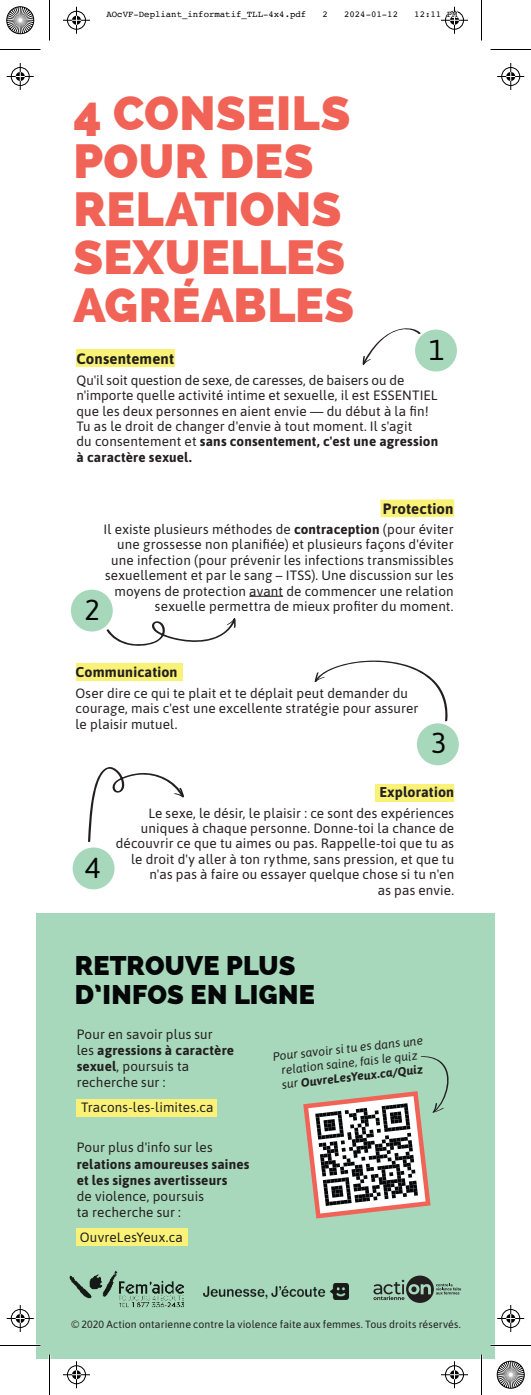
<style>
.page{position:relative;width:531px;height:1395px;background:#fff}
.page>*{position:absolute;margin:0;border:0;box-sizing:border-box;transform-origin:0 0}
.t1{font:800 48px/48px "Raleway";letter-spacing:.01em;color:#f16356}
.t2{font:28.8px "Asap";color:#050607}
.t3{font:800 27px/28.5px "Raleway";letter-spacing:.005em;color:#050607}
.t4{font:700 15px "Asap";letter-spacing:.01em;color:#231f20}
.t5{font:700 14.25px "Asap";letter-spacing:.015em;color:#231f20}
.t6{font:13.5px/15.5px "Asap";letter-spacing:.01em;color:#231f20}
.t7{font:700 13.5px/16.2px "Asap";letter-spacing:.015em;color:#231f20}
.t8{font:italic 12px/14.4px "Asap";color:#231f20;text-align:center}
.t9{font:10.5px "Asap";letter-spacing:.01em;color:#231f20}
.t10{font:9px "Courier";color:#000}
.s1{font-weight:700}
</style>
<div class="page">
<div style="left:76px;top:350px;width:99px;height:17px;background:#f9f277"></div>
<svg style="left:380px;top:499px;width:74px;height:18px"></svg>
<div style="left:375px;top:785px;width:79px;height:17px;background:#f9f277"></div>
<div style="left:76px;top:663px;width:107px;height:18px;background:#f9f277"></div>
<svg style="left:363px;top:328px;width:58px;height:37px"></svg>
<svg style="left:106px;top:618px;width:130px;height:28px"></svg>
<svg style="left:88px;top:767px;width:96px;height:75px"></svg>
<div style="left:415px;top:330px;width:42px;height:41px;background:#a7d8bb;border-radius:50%"></div>
<div style="left:71px;top:590px;width:42px;height:42px;background:#a7d8bb;border-radius:50%"></div>
<div style="left:417px;top:723px;width:42px;height:42px;background:#a7d8bb;border-radius:50%"></div>
<div style="left:73px;top:847px;width:42px;height:42px;background:#a7d8bb;border-radius:50%"></div>
<hr style="left:249px;top:596px;width:34px;height:1px;background:#231f20">
<svg style="left:314px;top:661px;width:134px;height:61px"></svg>
<div style="left:36px;top:913px;width:459px;height:446px;background:#a7d8bb"></div>
<div style="left:77px;top:1228px;width:111px;height:18px;background:#f9f277"></div>
<div style="left:77px;top:1099px;width:140px;height:18px;background:#f9f277"></div>
<svg style="left:303px;top:1056px;width:146px;height:163px"></svg>
<img style="left:70px;top:1271px;width:113px;height:37px">
<img style="left:204px;top:1284px;width:145px;height:15px">
<svg style="left:373px;top:1276px;width:88px;height:27px"></svg>
<hr style="left:0;top:49px;width:41px;height:1px;background:#000">
<hr style="left:491px;top:49px;width:40px;height:1px;background:#000">
<hr style="left:0;top:1345px;width:41px;height:1px;background:#000">
<hr style="left:491px;top:1345px;width:40px;height:1px;background:#000">
<hr style="left:49px;top:0;width:1px;height:40px;background:#000">
<hr style="left:49px;top:1354px;width:1px;height:41px;background:#000">
<hr style="left:481px;top:0;width:1px;height:40px;background:#000">
<hr style="left:481px;top:1354px;width:1px;height:41px;background:#000">
<svg style="left:63px;top:7px;width:27px;height:27px"></svg>
<svg style="left:63px;top:1361px;width:27px;height:27px"></svg>
<svg style="left:441px;top:1361px;width:27px;height:27px"></svg>
<svg style="left:7px;top:63px;width:27px;height:27px"></svg>
<svg style="left:7px;top:1305px;width:27px;height:27px"></svg>
<svg style="left:497px;top:63px;width:27px;height:27px"></svg>
<svg style="left:497px;top:1305px;width:27px;height:27px"></svg>
<svg style="left:441px;top:7px;width:27px;height:27px"></svg>
<svg style="left:6px;top:6px;width:29px;height:29px"></svg>
<svg style="left:496px;top:1360px;width:29px;height:29px"></svg>
<p class="t10" style="left:106px;top:11px;width:201px">AOcVF-Depliant_informatif_TLL-4x4.pdf</p>
<p class="t10" style="left:322px;top:11px;width:7px">2</p>
<p class="t10" style="left:344px;top:11px;width:56px">2024-01-12</p>
<p class="t10" style="left:414px;top:11px;width:45px">12:11 PM</p>
<h1 class="t1" style="left:73px;top:88px;width:282px">4 CONSEILS<br>POUR DES<br>RELATIONS<br>SEXUELLES<br>AGRÉABLES</h1>
<h2 class="t2" style="left:429px;top:337px;width:17px">1</h2>
<p class="t4" style="left:76px;top:353px;width:99px">Consentement</p>
<p class="t6" style="left:76px;top:373px;width:363px">Qu'il soit question de sexe, de caresses, de baisers ou de n'importe quelle activité intime et sexuelle, il est ESSENTIEL que les deux personnes en aient envie — du début à la fin!<br>Tu as le droit de changer d'envie à tout moment. Il s'agit<br>du consentement et <span class="s1">sans consentement, c'est une agression à caractère sexuel.</span></p>
<p class="t4" style="left:383px;top:502px;width:72px">Protection</p>
<p class="t6" style="left:104px;top:522px;width:352px;text-align:right">Il existe plusieurs méthodes de <span class="s1">contraception</span> (pour éviter une grossesse non planifiée) et plusieurs façons d'éviter une infection (pour prévenir les infections transmissibles sexuellement et par le sang – ITSS). Une discussion sur les moyens de protection avant de commencer une relation sexuelle permettra de mieux profiter du moment.</p>
<h2 class="t2" style="left:84px;top:597px;width:17px">2</h2>
<p class="t5" style="left:76px;top:667px;width:104px">Communication</p>
<p class="t6" style="left:76px;top:686px;width:345px">Oser dire ce qui te plait et te déplait peut demander du courage, mais c'est une excellente stratégie pour assurer le plaisir mutuel.</p>
<h2 class="t2" style="left:431px;top:731px;width:17px">3</h2>
<h2 class="t2" style="left:85px;top:855px;width:17px">4</h2>
<p class="t5" style="left:379px;top:786px;width:76px">Exploration</p>
<p class="t6" style="left:116px;top:806px;width:340px;text-align:right">Le sexe, le désir, le plaisir : ce sont des expériences uniques à chaque personne. Donne-toi la chance de découvrir ce que tu aimes ou pas. Rappelle-toi que tu as le droit d'y aller à ton rythme, sans pression, et que tu n'as pas à faire ou essayer quelque chose si tu n'en<br>as pas envie.</p>
<h3 class="t3" style="left:75px;top:951px;width:242px">RETROUVE PLUS<br>D’INFOS EN LIGNE</h3>
<p class="t6" style="left:77px;top:1027px;width:159px;line-height:16.2px">Pour en savoir plus sur<br>les <span class="s1">agressions à caractère sexuel</span>, poursuis ta recherche sur :</p>
<p class="t6" style="left:81px;top:1101px;width:134px">Tracons-les-limites.ca</p>
<p class="t6" style="left:77px;top:1139px;width:137px">Pour plus d'info sur les</p>
<p class="t7" style="left:77px;top:1157px;width:174px">relations amoureuses saines et les signes avertisseurs</p>
<p class="t6" style="left:77px;top:1189px;width:129px;line-height:16.2px">de violence, poursuis ta recherche sur :</p>
<p class="t6" style="left:80px;top:1231px;width:105px">OuvreLesYeux.ca</p>
<p class="t8" style="left:272px;top:1050px;width:153px;rotate:-6deg">Pour savoir si tu es dans une relation saine, fais le quiz sur <span class="s1">OuvreLesYeux.ca/Quiz</span></p>
<p class="t9" style="left:71px;top:1317px;width:391px">© 2020 Action ontarienne contre la violence faite aux femmes. Tous droits réservés.</p>
</div>
